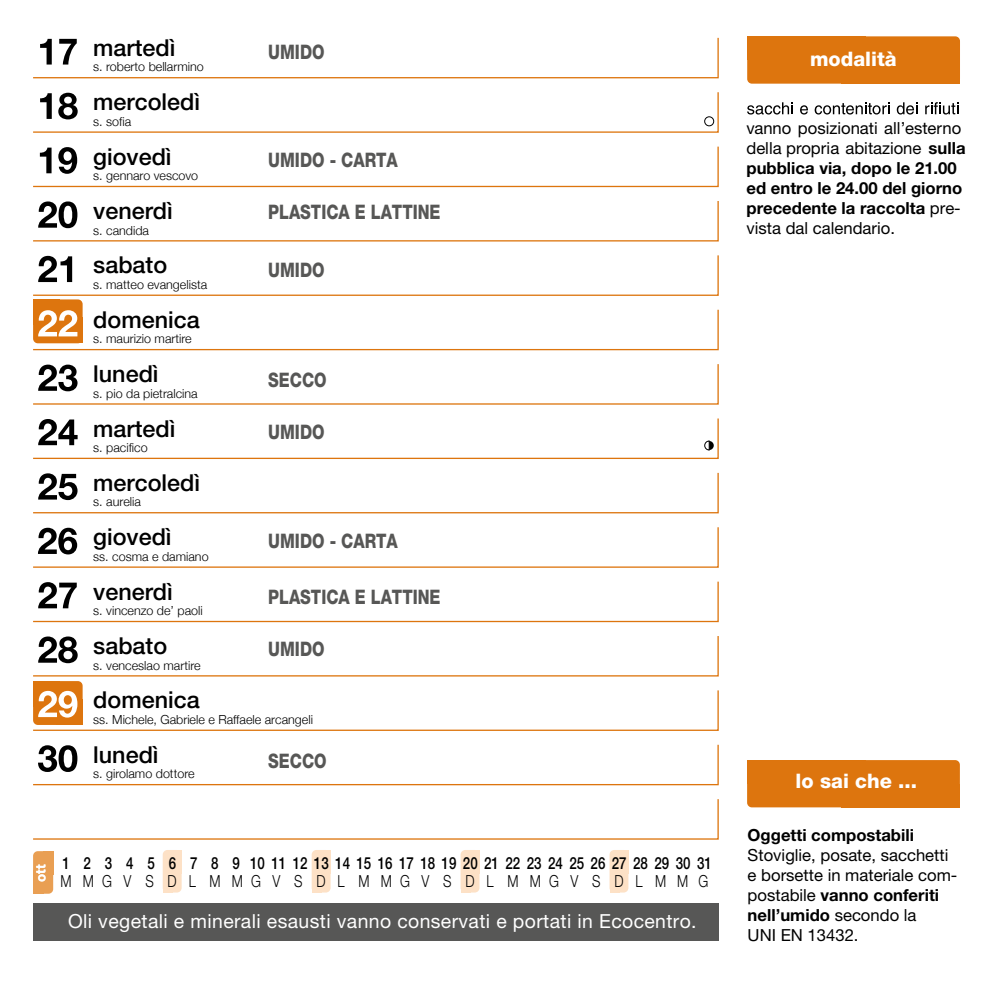
<style>
.page{position:relative;width:993px;height:993px;background:#fff}
.page>*{position:absolute;margin:0;border:0;box-sizing:border-box;transform-origin:0 0}
.t1{font:500 23.28px "Helvetica Neue LT Std";color:#000}
.t2{font:800 19.95px "Helvetica Neue LT Std";color:#575756;scale:.8 1}
.t3{font:800 19.95px "Helvetica Neue LT Std";color:#fff}
.t4{font:19.43px "Helvetica Neue LT Std";letter-spacing:.02em;color:#fff}
.t5{font:16.62px/19.9px "Helvetica Neue LT Std";color:#000}
.t6{font:500 16.62px "Helvetica Neue LT Std";color:#000;scale:.8 1}
.t7{font:300 16.62px "Helvetica Neue LT Std";color:#000;scale:.8 1}
.t8{font:700 16.62px "Helvetica Neue LT Std";color:#000}
.t9{font:700 13.3px "Helvetica Neue LT Std";color:#fff}
.t10{font:300 12.42px "Helvetica Neue";color:#000}
.s1{font-weight:700}
</style>
<div class="page">
<div style="left:609px;top:849px;width:19px;height:43px;background:#fde1c6;border-radius:5px"></div>
<div style="left:609px;top:868px;width:10px;height:24px;background:#fde1c6"></div>
<div style="left:618px;top:849px;width:10px;height:24px;background:#fde1c6"></div>
<div style="left:460px;top:849px;width:19px;height:43px;background:#fde1c6;border-radius:5px"></div>
<div style="left:461px;top:868px;width:9px;height:24px;background:#fde1c6"></div>
<div style="left:470px;top:849px;width:9px;height:24px;background:#fde1c6"></div>
<div style="left:311px;top:849px;width:19px;height:43px;background:#fde1c6;border-radius:5px"></div>
<div style="left:312px;top:868px;width:9px;height:24px;background:#fde1c6"></div>
<div style="left:321px;top:849px;width:9px;height:24px;background:#fde1c6"></div>
<div style="left:163px;top:849px;width:18px;height:43px;background:#fde1c6;border-radius:5px"></div>
<div style="left:163px;top:868px;width:9px;height:24px;background:#fde1c6"></div>
<div style="left:172px;top:849px;width:9px;height:24px;background:#fde1c6"></div>
<div style="left:33px;top:299px;width:50px;height:44px;background:#dd750e;border-radius:5px"></div>
<div style="left:33px;top:299px;width:26px;height:26px;background:#dd750e"></div>
<div style="left:33px;top:680px;width:50px;height:44px;background:#dd750e;border-radius:5px"></div>
<div style="left:33px;top:680px;width:26px;height:26px;background:#dd750e"></div>
<div style="left:746px;top:759px;width:213px;height:48px;background:#dd750e;border-radius:5px"></div>
<div style="left:746px;top:759px;width:119px;height:24px;background:#dd750e"></div>
<div style="left:841px;top:783px;width:118px;height:24px;background:#dd750e"></div>
<svg style="left:33px;top:799px;width:686px;height:41px"></svg>
<div style="left:33px;top:850px;width:20px;height:43px;background:#e99f53;border-radius:5px"></div>
<div style="left:33px;top:869px;width:10px;height:24px;background:#e99f53"></div>
<div style="left:43px;top:850px;width:10px;height:24px;background:#e99f53"></div>
<svg style="left:33px;top:744px;width:686px;height:41px"></svg>
<svg style="left:33px;top:688px;width:686px;height:43px"></svg>
<svg style="left:33px;top:636px;width:686px;height:41px"></svg>
<svg style="left:33px;top:581px;width:686px;height:41px"></svg>
<svg style="left:33px;top:472px;width:686px;height:42px"></svg>
<svg style="left:33px;top:364px;width:686px;height:41px"></svg>
<svg style="left:33px;top:308px;width:686px;height:43px"></svg>
<svg style="left:33px;top:255px;width:686px;height:41px"></svg>
<svg style="left:33px;top:201px;width:686px;height:41px"></svg>
<svg style="left:33px;top:92px;width:686px;height:41px"></svg>
<svg style="left:33px;top:37px;width:686px;height:42px"></svg>
<svg style="left:33px;top:527px;width:686px;height:41px"></svg>
<svg style="left:33px;top:146px;width:686px;height:42px"></svg>
<div style="left:33px;top:902px;width:685px;height:38px;background:#575756"></div>
<svg style="left:33px;top:418px;width:686px;height:41px"></svg>
<div style="left:704px;top:116px;width:9px;height:10px;border:1px solid #000;border-radius:50%"></div>
<div style="left:747px;top:36px;width:212px;height:48px;background:#dd750e;border-radius:5px"></div>
<div style="left:747px;top:36px;width:118px;height:24px;background:#dd750e"></div>
<div style="left:841px;top:60px;width:118px;height:24px;background:#dd750e"></div>
<svg style="left:747px;top:102px;width:45px;height:12px"></svg>
<svg style="left:800px;top:105px;width:7px;height:9px"></svg>
<svg style="left:814px;top:102px;width:75px;height:12px"></svg>
<svg style="left:896px;top:102px;width:21px;height:12px"></svg>
<svg style="left:925px;top:102px;width:31px;height:12px"></svg>
<h1 class="t1" style="left:93px;top:34px;width:84px">martedì</h1>
<h1 class="t1" style="left:93px;top:88px;width:108px">mercoledì</h1>
<h1 class="t1" style="left:93px;top:142px;width:80px">giovedì</h1>
<h1 class="t1" style="left:93px;top:197px;width:81px">venerdì</h1>
<h1 class="t1" style="left:93px;top:251px;width:75px">sabato</h1>
<h1 class="t1" style="left:93px;top:305px;width:108px">domenica</h1>
<h1 class="t1" style="left:93px;top:360px;width:67px">lunedì</h1>
<h1 class="t1" style="left:93px;top:414px;width:84px">martedì</h1>
<h1 class="t1" style="left:93px;top:468px;width:108px">mercoledì</h1>
<h1 class="t1" style="left:93px;top:523px;width:80px">giovedì</h1>
<h1 class="t1" style="left:93px;top:577px;width:81px">venerdì</h1>
<h1 class="t1" style="left:93px;top:631px;width:75px">sabato</h1>
<h1 class="t1" style="left:93px;top:686px;width:108px">domenica</h1>
<h1 class="t1" style="left:93px;top:740px;width:67px">lunedì</h1>
<p class="t2" style="left:268px;top:40px;width:72px">UMIDO</p>
<p class="t10" style="left:93px;top:59px;width:112px">s. roberto bellarmino</p>
<p class="t10" style="left:93px;top:114px;width:39px">s. sofia</p>
<p class="t2" style="left:268px;top:148px;width:163px">UMIDO - CARTA</p>
<p class="t10" style="left:93px;top:168px;width:106px">s. gennaro vescovo</p>
<p class="t2" style="left:268px;top:200px;width:217px">PLASTICA E LATTINE</p>
<p class="t10" style="left:93px;top:222px;width:57px">s. candida</p>
<p class="t2" style="left:268px;top:257px;width:72px">UMIDO</p>
<p class="t10" style="left:93px;top:277px;width:115px">s. matteo evangelista</p>
<p class="t10" style="left:93px;top:331px;width:100px">s. maurizio martire</p>
<p class="t2" style="left:268px;top:368px;width:74px">SECCO</p>
<p class="t10" style="left:93px;top:385px;width:106px">s. pio da pietralcina</p>
<p class="t2" style="left:268px;top:420px;width:72px">UMIDO</p>
<p class="t10" style="left:93px;top:440px;width:56px">s. pacifico</p>
<p class="t10" style="left:93px;top:494px;width:49px">s. aurelia</p>
<p class="t2" style="left:268px;top:529px;width:163px">UMIDO - CARTA</p>
<p class="t10" style="left:93px;top:548px;width:117px">ss. cosma e damiano</p>
<p class="t2" style="left:268px;top:584px;width:217px">PLASTICA E LATTINE</p>
<p class="t10" style="left:93px;top:603px;width:111px">s. vincenzo de’ paoli</p>
<p class="t2" style="left:268px;top:637px;width:72px">UMIDO</p>
<p class="t10" style="left:93px;top:657px;width:109px">s. venceslao martire</p>
<p class="t10" style="left:93px;top:711px;width:221px">ss. Michele, Gabriele e Raffaele arcangeli</p>
<p class="t2" style="left:268px;top:748px;width:74px">SECCO</p>
<p class="t10" style="left:93px;top:766px;width:103px">s. girolamo dottore</p>
<p class="t9" style="left:32px;top:881px;width:19px;rotate:-90deg">ott</p>
<p class="t6" style="left:62px;top:852px;width:64px">123</p>
<p class="t7" style="left:61px;top:871px;width:15px">M</p>
<p class="t7" style="left:102px;top:871px;width:14px">G</p>
<p class="t7" style="left:83px;top:871px;width:15px">M</p>
<p class="t6" style="left:126px;top:852px;width:11px">4</p>
<p class="t7" style="left:123px;top:871px;width:11px">V</p>
<p class="t6" style="left:147px;top:852px;width:11px">5</p>
<p class="t7" style="left:145px;top:871px;width:12px">S</p>
<p class="t6" style="left:169px;top:852px;width:11px">6</p>
<p class="t7" style="left:167px;top:871px;width:13px">D</p>
<p class="t6" style="left:190px;top:852px;width:11px">7</p>
<p class="t7" style="left:189px;top:871px;width:10px">L</p>
<p class="t6" style="left:211px;top:852px;width:11px">8</p>
<p class="t6" style="left:232px;top:852px;width:11px">9</p>
<p class="t6" style="left:250px;top:852px;width:578px">10 11 12 13 14 15 16 17 18 19 20 21 22 23 24 25 26 27 28 29 30 31</p>
<p class="t7" style="left:209px;top:871px;width:15px">M</p>
<p class="t7" style="left:232px;top:871px;width:15px">M</p>
<p class="t7" style="left:251px;top:871px;width:14px">G</p>
<p class="t7" style="left:272px;top:871px;width:11px">V</p>
<p class="t7" style="left:294px;top:871px;width:12px">S</p>
<p class="t7" style="left:316px;top:871px;width:13px">D</p>
<p class="t7" style="left:337px;top:871px;width:10px">L</p>
<p class="t7" style="left:358px;top:871px;width:15px">M</p>
<p class="t7" style="left:380px;top:871px;width:15px">M</p>
<p class="t7" style="left:400px;top:871px;width:14px">G</p>
<p class="t7" style="left:421px;top:871px;width:11px">V</p>
<p class="t7" style="left:443px;top:871px;width:12px">S</p>
<p class="t7" style="left:465px;top:871px;width:13px">D</p>
<p class="t7" style="left:486px;top:871px;width:10px">L</p>
<p class="t7" style="left:507px;top:871px;width:15px">M</p>
<p class="t7" style="left:529px;top:871px;width:15px">M</p>
<p class="t7" style="left:549px;top:871px;width:14px">G</p>
<p class="t7" style="left:698px;top:871px;width:14px">G</p>
<p class="t7" style="left:570px;top:871px;width:11px">V</p>
<p class="t7" style="left:592px;top:871px;width:12px">S</p>
<p class="t7" style="left:614px;top:871px;width:13px">D</p>
<p class="t7" style="left:635px;top:871px;width:10px">L</p>
<p class="t7" style="left:655px;top:871px;width:43px">M M</p>
<p class="t4" style="left:68px;top:909px;width:630px">Oli vegetali e minerali esausti vanno conservati e portati in Ecocentro.</p>
<p class="t3" style="left:809px;top:47px;width:88px">modalità</p>
<p class="t5" style="left:746px;top:118px;width:221px">vanno posizionati all’esterno della propria abitazione <span class="s1">sulla pubblica via, dopo le 21.00 ed entro le 24.00 del giorno precedente la raccolta</span> pre&shy;vista dal calendario.</p>
<p class="t3" style="left:795px;top:768px;width:123px">lo sai che ...</p>
<p class="t8" style="left:747px;top:824px;width:168px">Oggetti compostabili</p>
<p class="t5" style="left:747px;top:844px;width:211px">Stoviglie, posate, sacchetti e borsette in materiale com&shy;postabile <span class="s1">vanno conferiti nell’umido</span> secondo la<br>UNI EN 13432.</p>
</div>
